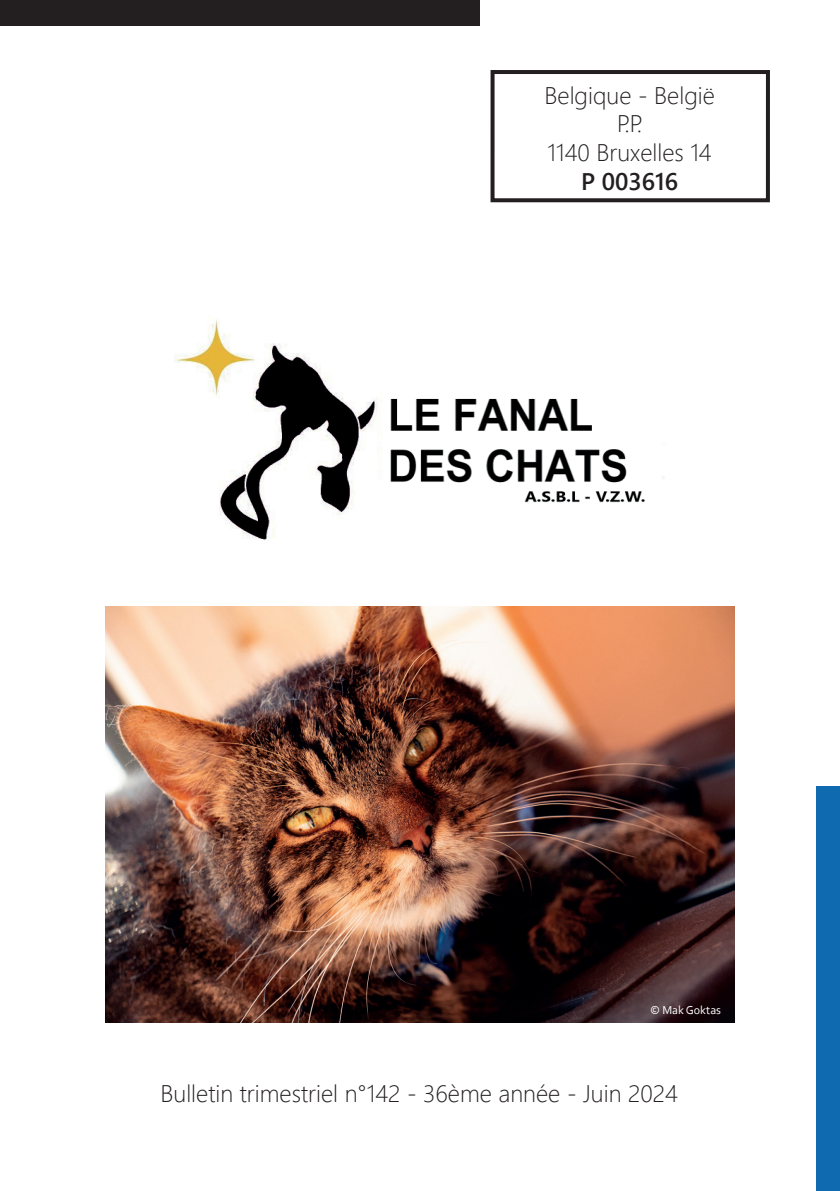
<style>
.page{position:relative;width:840px;height:1191px;background:#fff}
.page>*{position:absolute;margin:0;border:0;box-sizing:border-box;transform-origin:0 0}
.t1{font:300 24px/28.8px "Segoe UI";color:#231f20;text-align:center}
.t2{font:600 24px "Segoe UI";color:#231f20}
.t3{font:12px "Corbel";color:#fff}
</style>
<div class="page">
<div style="left:490px;top:70px;width:279px;height:132px;border:4px solid #231f20"></div>
<img style="left:174px;top:320px;width:490px;height:220px">
<div style="left:0;top:0;width:479px;height:26px;background:#231f20"></div>
<div style="left:815px;top:787px;width:24px;height:404px;background:#106aaf"></div>
<img style="left:105px;top:606px;width:629px;height:416px">
<p class="t1" style="left:544px;top:78px;width:172px">Belgique - België<br>P. P.<br>1140 Bruxelles 14</p>
<p class="t2" style="left:580px;top:159px;width:99px">P 003616</p>
<p class="t3" style="left:649px;top:1002px;width:72px">© Mak Goktas</p>
<p class="t1" style="left:160px;top:1077px;width:519px">Bulletin trimestriel n°142 - 36ème année - Juin 2024</p>
</div>
